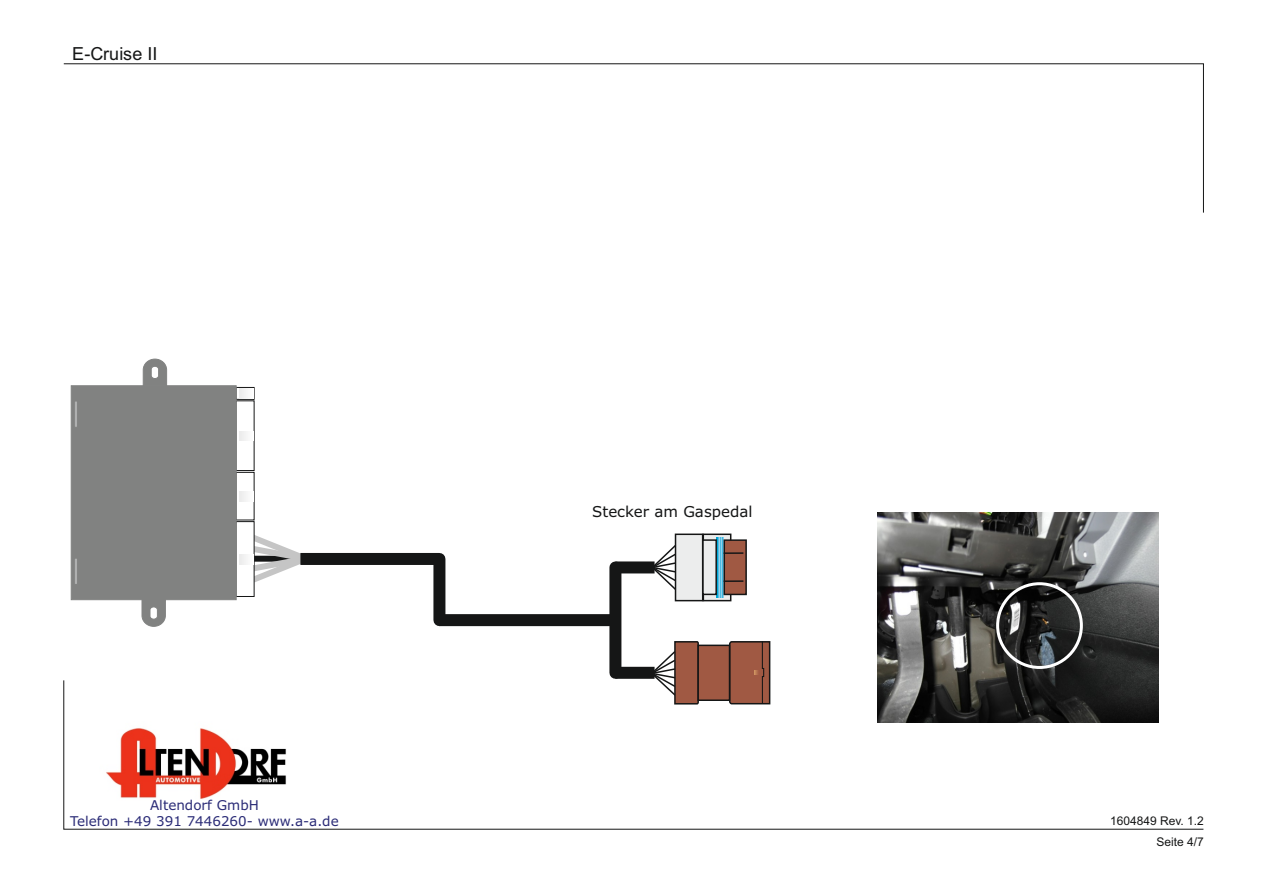
<style>
.page{position:relative;width:1263px;height:893px;background:#fff}
.page>*{position:absolute;margin:0;border:0;box-sizing:border-box;transform-origin:0 0}
.t1{font:18px "Arial";color:#151616}
.t2{font:15px "Verdana";color:#151616}
.t3{font:13.5px/16.4px "Verdana";color:#2b2c77;text-align:center}
.t4{font:12px "Arial";color:#151616}
</style>
<div class="page">
<svg style="left:63px;top:63px;width:1141px;height:150px"></svg>
<svg style="left:63px;top:680px;width:1141px;height:149px"></svg>
<div style="left:439px;top:614px;width:176px;height:12px;background:#151616"></div>
<div style="left:433px;top:559px;width:12px;height:61px;background:#151616"></div>
<div style="left:609px;top:567px;width:12px;height:106px;background:#151616"></div>
<div style="left:615px;top:561px;width:39px;height:12px;background:#151616"></div>
<div style="left:615px;top:667px;width:39px;height:12px;background:#151616"></div>
<div style="left:300px;top:553px;width:139px;height:12px;background:#151616"></div>
<svg style="left:650px;top:641px;width:121px;height:64px"></svg>
<svg style="left:650px;top:533px;width:97px;height:69px"></svg>
<svg style="left:71px;top:359px;width:230px;height:268px"></svg>
<img style="left:878px;top:512px;width:280px;height:211px">
<div style="left:996px;top:582px;width:87px;height:87px;border:3px solid #fff;border-radius:50%"></div>
<img style="left:100px;top:721px;width:196px;height:83px">
<h1 class="t1" style="left:72px;top:47px;width:87px">E-Cruise II</h1>
<p class="t3" style="left:70px;top:798px;width:270px">Altendorf GmbH<br>Telefon +49 391 7446260- www.a-a.de</p>
<p class="t2" style="left:592px;top:505px;width:162px">Stecker am Gaspedal</p>
<p class="t4" style="left:1110px;top:816px;width:95px">1604849 Rev. 1.2</p>
<p class="t4" style="left:1156px;top:837px;width:49px">Seite 4/7</p>
</div>
